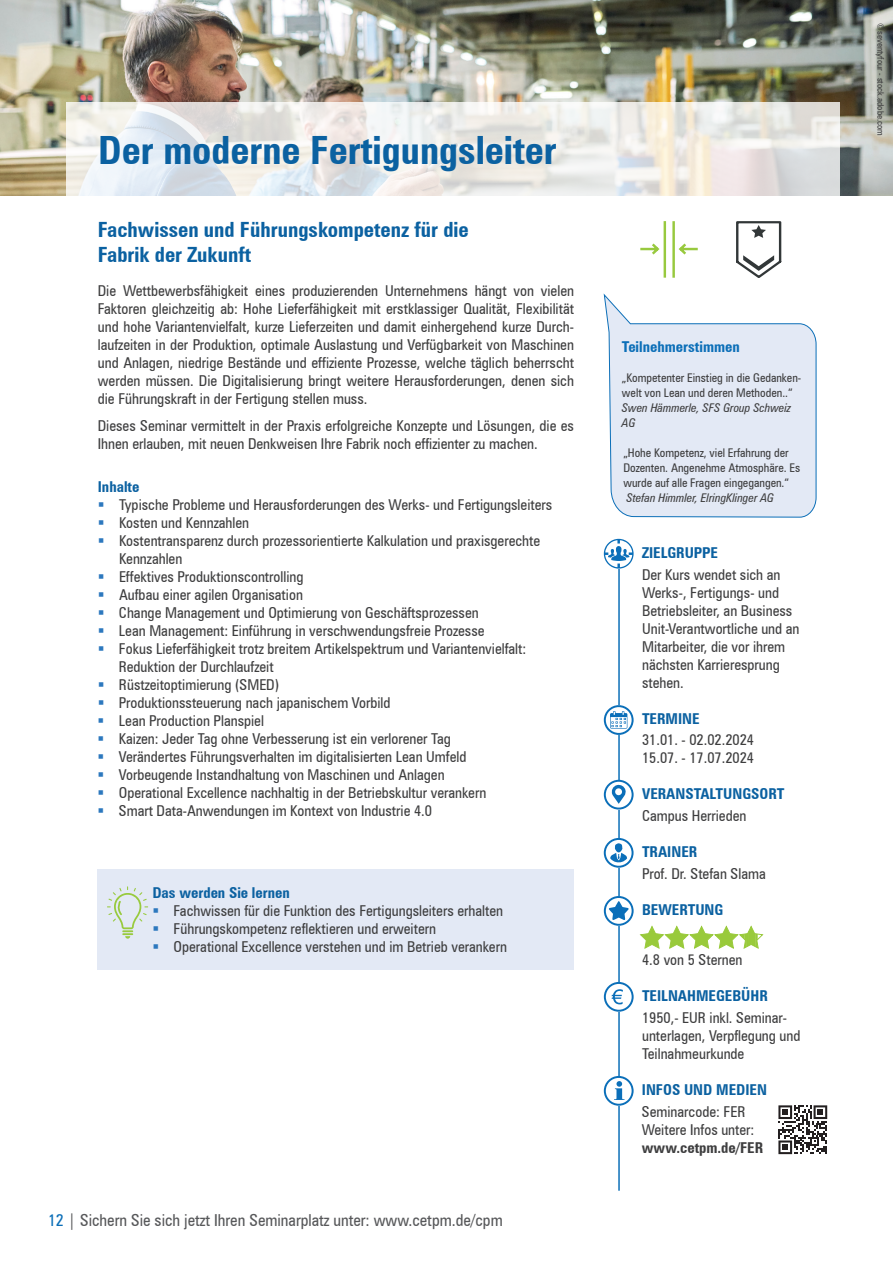
<style>
.page{position:relative;width:893px;height:1263px;background:#fff}
.page>*{position:absolute;margin:0;border:0;box-sizing:border-box;transform-origin:0 0}
.t1{font:700 condensed 39px "Zurich BT";color:#0b61a1}
.t2{font:700 condensed 21px/25.2px "Zurich BT";color:#0b61a1}
.t3{font:condensed 16.5px "Zurich BT";color:#57585a}
.t4{font:condensed 15px/18px "Zurich BT";color:#3e3e3f}
.t5{font:700 condensed 15px "Zurich BT";color:#0b61a1}
.t6{font:700 condensed 15px "Zurich BT";color:#0c6fb8}
.t7{font:700 condensed 15px "Zurich BT";color:#3e3e3f}
.t8{font:condensed 12px/15px "Zurich BT";color:#3e3e3f}
.t9{font:italic condensed 12px/15px "Zurich BT";color:#3e3e3f}
.t10{font:condensed 9px "Zurich BT";color:#3e3e3f}
.s1{color:#0c6fb8}
</style>
<div class="page">
<hr style="left:618px;top:542px;width:2px;height:649px;background:#0c6fb8">
<img style="left:0;top:0;width:893px;height:196px">
<svg style="left:66px;top:102px;width:773px;height:94px"></svg>
<svg style="left:604px;top:1076px;width:30px;height:30px"></svg>
<svg style="left:778px;top:1105px;width:49px;height:49px"></svg>
<svg style="left:604px;top:896px;width:30px;height:30px"></svg>
<svg style="left:640px;top:926px;width:123px;height:23px"></svg>
<div style="left:98px;top:869px;width:476px;height:100px;background:#e3e9f5"></div>
<svg style="left:107px;top:886px;width:41px;height:53px"></svg>
<svg style="left:603px;top:293px;width:214px;height:224px"></svg>
<svg style="left:604px;top:705px;width:30px;height:30px"></svg>
<svg style="left:604px;top:838px;width:30px;height:29px"></svg>
<svg style="left:604px;top:982px;width:30px;height:30px"></svg>
<svg style="left:604px;top:780px;width:30px;height:29px"></svg>
<svg style="left:604px;top:539px;width:30px;height:30px"></svg>
<svg style="left:640px;top:241px;width:58px;height:16px"></svg>
<hr style="left:672px;top:222px;width:3px;height:54px;background:#98c93e">
<hr style="left:664px;top:222px;width:2px;height:54px;background:#98c93e">
<svg style="left:736px;top:221px;width:45px;height:57px"></svg>
<h1 class="t1" style="left:98px;top:126px;width:461px">Der moderne Fertigungsleiter</h1>
<h2 class="t2" style="left:98px;top:217px;width:373px">Fachwissen und Führungskompetenz für die<br>Fabrik der Zukunft</h2>
<p class="t4" style="left:98px;top:282px;width:478px;text-align:justify">Die Wettbewerbsfähigkeit eines produzierenden Unternehmens hängt von vielen Faktoren gleichzeitig ab: Hohe Lieferfähigkeit mit erstklassiger Qualität, Flexibilität und hohe Variantenvielfalt, kurze Lieferzeiten und damit einhergehend kurze Durch&shy;laufzeiten in der Produktion, optimale Auslastung und Verfügbarkeit von Maschinen und Anlagen, niedrige Bestände und effiziente Prozesse, welche täglich beherrscht werden müssen. Die Digitalisierung bringt weitere Herausforderungen, denen sich die Führungskraft in der Fertigung stellen muss.</p>
<p class="t4" style="left:98px;top:416px;width:478px">Dieses Seminar vermittelt in der Praxis erfolgreiche Konzepte und Lösungen, die es<br>Ihnen erlauben, mit neuen Denkweisen Ihre Fabrik noch effizienter zu machen.</p>
<p class="t5" style="left:98px;top:477px;width:43px">Inhalte</p>
<p class="t4" style="left:119px;top:495px;width:435px">Typische Probleme und Herausforderungen des Werks- und Fertigungsleiters Kosten und Kennzahlen<br>Kostentransparenz durch prozessorientierte Kalkulation und praxisgerechte Kennzahlen<br>Effektives Produktionscontrolling<br>Aufbau einer agilen Organisation<br>Change Management und Optimierung von Geschäftsprozessen<br>Lean Management: Einführung in verschwendungsfreie Prozesse<br>Fokus Lieferfähigkeit trotz breitem Artikelspektrum und Variantenvielfalt:<br>Reduktion der Durchlaufzeit<br>Rüstzeitoptimierung (SMED)<br>Produktionssteuerung nach japanischem Vorbild<br>Lean Production Planspiel<br>Kaizen: Jeder Tag ohne Verbesserung ist ein verlorener Tag<br>Verändertes Führungsverhalten im digitalisierten Lean Umfeld<br>Vorbeugende Instandhaltung von Maschinen und Anlagen<br>Operational Excellence nachhaltig in der Betriebskultur verankern<br>Smart Data-Anwendungen im Kontext von Industrie 4.0</p>
<p class="t5" style="left:152px;top:883px;width:139px">Das werden Sie lernen</p>
<p class="t4" style="left:174px;top:901px;width:335px">Fachwissen für die Funktion des Fertigungsleiters erhalten<br>Führungskompetenz reflektieren und erweitern<br>Operational Excellence verstehen und im Betrieb verankern</p>
<p class="t3" style="left:48px;top:1210px;width:456px"><span class="s1">12</span> | Sichern Sie sich jetzt Ihren Seminarplatz unter: www.cetpm.de/cpm</p>
<p class="t6" style="left:622px;top:337px;width:119px">Teilnehmerstimmen</p>
<p class="t8" style="left:622px;top:370px;width:181px">„Kompetenter Einstieg in die Gedanken&shy;welt von Lean und deren Methoden..“</p>
<p class="t9" style="left:622px;top:400px;width:171px">Swen Hämmerle, SFS Group Schweiz<br>AG</p>
<p class="t8" style="left:623px;top:445px;width:178px">„Hohe Kompetenz, viel Erfahrung der<br>Dozenten. Angenehme Atmosphäre. Es wurde auf alle Fragen eingegangen.“</p>
<p class="t9" style="left:626px;top:490px;width:149px">Stefan Himmler, ElringKlinger AG</p>
<p class="t5" style="left:642px;top:544px;width:78px">ZIELGRUPPE</p>
<p class="t4" style="left:642px;top:565px;width:159px">Der Kurs wendet sich an<br>Werks-, Fertigungs- und<br>Betriebsleiter, an Business<br>Unit-Verantwortliche und an<br>Mitarbeiter, die vor ihrem nächsten Karrieresprung stehen.</p>
<p class="t5" style="left:642px;top:710px;width:59px">TERMINE</p>
<p class="t4" style="left:642px;top:730px;width:113px">31.01. - 02.02.2024<br>15.07. - 17.07.2024</p>
<p class="t5" style="left:642px;top:785px;width:144px">VERANSTALTUNGSORT</p>
<p class="t4" style="left:642px;top:806px;width:106px">Campus Herrieden</p>
<p class="t5" style="left:642px;top:843px;width:57px">TRAINER</p>
<p class="t4" style="left:642px;top:864px;width:125px">Prof. Dr. Stefan Slama</p>
<p class="t5" style="left:642px;top:901px;width:83px">BEWERTUNG</p>
<p class="t4" style="left:642px;top:950px;width:102px">4.8 von 5 Sternen</p>
<p class="t5" style="left:642px;top:987px;width:127px">TEILNAHMEGEBÜHR</p>
<p class="t4" style="left:642px;top:1009px;width:160px">1950,- EUR inkl. Seminar&shy;unterlagen, Verpflegung und<br>Teilnahmeurkunde</p>
<p class="t5" style="left:642px;top:1081px;width:127px">INFOS UND MEDIEN</p>
<p class="t4" style="left:642px;top:1103px;width:114px">Seminarcode: FER<br>Weitere Infos unter:</p>
<p class="t7" style="left:642px;top:1139px;width:123px">www.cetpm.de/FER</p>
<p class="t10" style="left:886px;top:23px;width:114px;rotate:90deg">©seventyfour - stock.adobe.com</p>
</div>
